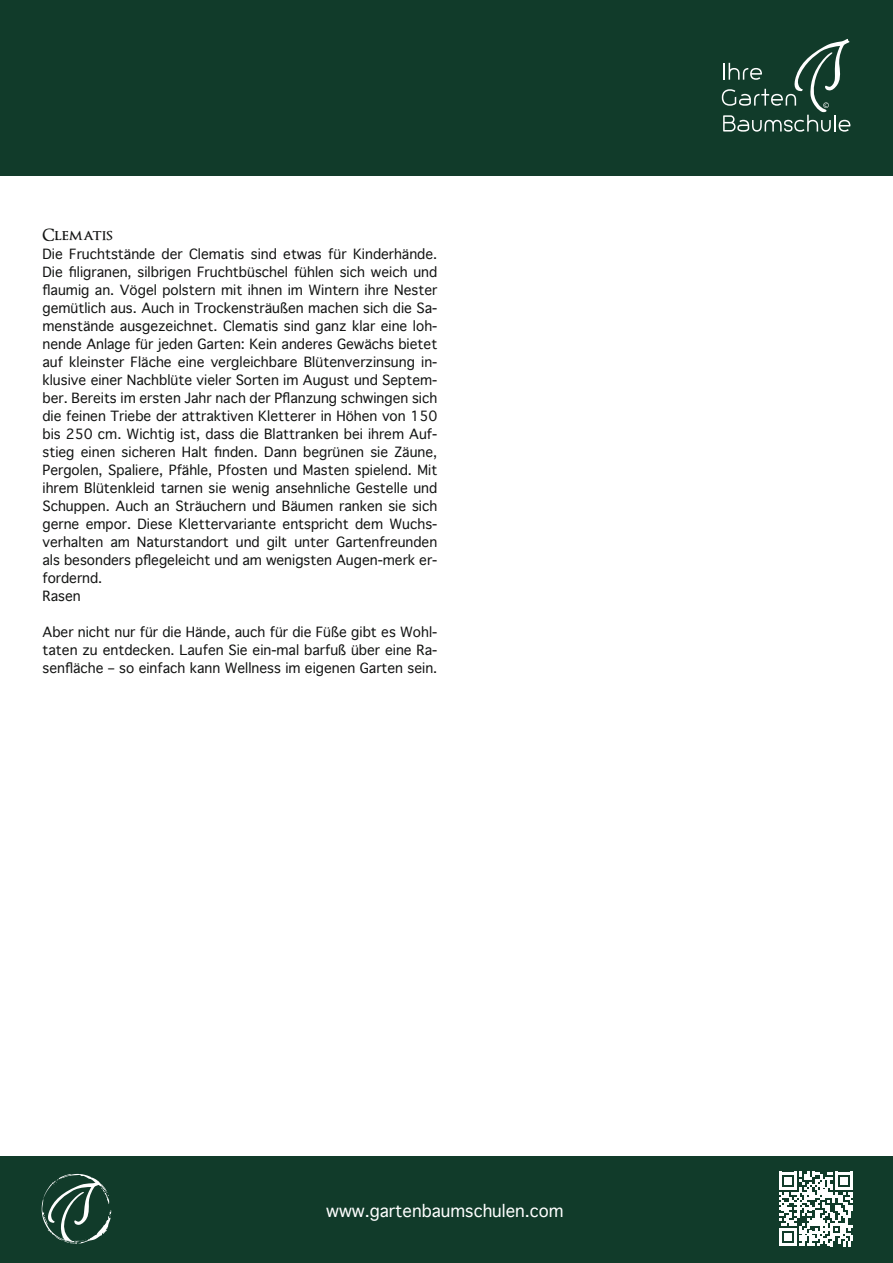
<style>
.page{position:relative;width:893px;height:1263px;background:#fff}
.page>*{position:absolute;margin:0;border:0;box-sizing:border-box;transform-origin:0 0}
.t1{font:16.5px "Geneva";color:#fff}
.t2{font:600 16.5px "Optimus Princeps";color:#131413}
.t3{font:13.5px/18px "Geneva";color:#131413}
</style>
<div class="page">
<div style="left:0;top:1156px;width:893px;height:107px;background:#113b2a"></div>
<div style="left:0;top:0;width:893px;height:175px;background:#113b2a"></div>
<svg style="left:42px;top:1174px;width:69px;height:70px"></svg>
<svg style="left:722px;top:39px;width:128px;height:93px"></svg>
<svg style="left:779px;top:1172px;width:74px;height:74px"></svg>
<p class="t2" style="left:43px;top:226px;width:72px">Clematis</p>
<p class="t3" style="left:43px;top:245px;width:396px">Die Fruchtstände der Clematis sind etwas für Kinderhände.<br>Die filigranen, silbrigen Fruchtbüschel fühlen sich weich und flaumig an. Vögel polstern mit ihnen im Wintern ihre Nester gemütlich aus. Auch in Trockensträußen machen sich die Sa&shy;menstände ausgezeichnet. Clematis sind ganz klar eine loh&shy;nende Anlage für jeden Garten: Kein anderes Gewächs bietet auf kleinster Fläche eine vergleichbare Blütenverzinsung in&shy;klusive einer Nachblüte vieler Sorten im August und Septem&shy;ber. Bereits im ersten Jahr nach der Pflanzung schwingen sich die feinen Triebe der attraktiven Kletterer in Höhen von 150 bis 250 cm. Wichtig ist, dass die Blattranken bei ihrem Auf&shy;stieg einen sicheren Halt finden. Dann begrünen sie Zäune, Pergolen, Spaliere, Pfähle, Pfosten und Masten spielend. Mit ihrem Blütenkleid tarnen sie wenig ansehnliche Gestelle und Schuppen. Auch an Sträuchern und Bäumen ranken sie sich gerne empor. Diese Klettervariante entspricht dem Wuchs&shy;verhalten am Naturstandort und gilt unter Gartenfreunden als besonders pflegeleicht und am wenigsten Augen-merk er&shy;fordernd.<br>Rasen</p>
<p class="t3" style="left:43px;top:623px;width:396px;text-align:justify">Aber nicht nur für die Hände, auch für die Füße gibt es Wohl&shy;taten zu entdecken. Laufen Sie ein-mal barfuß über eine Ra&shy;senfläche – so einfach kann Wellness im eigenen Garten sein.</p>
<p class="t1" style="left:326px;top:1201px;width:239px">www.gartenbaumschulen.com</p>
</div>
